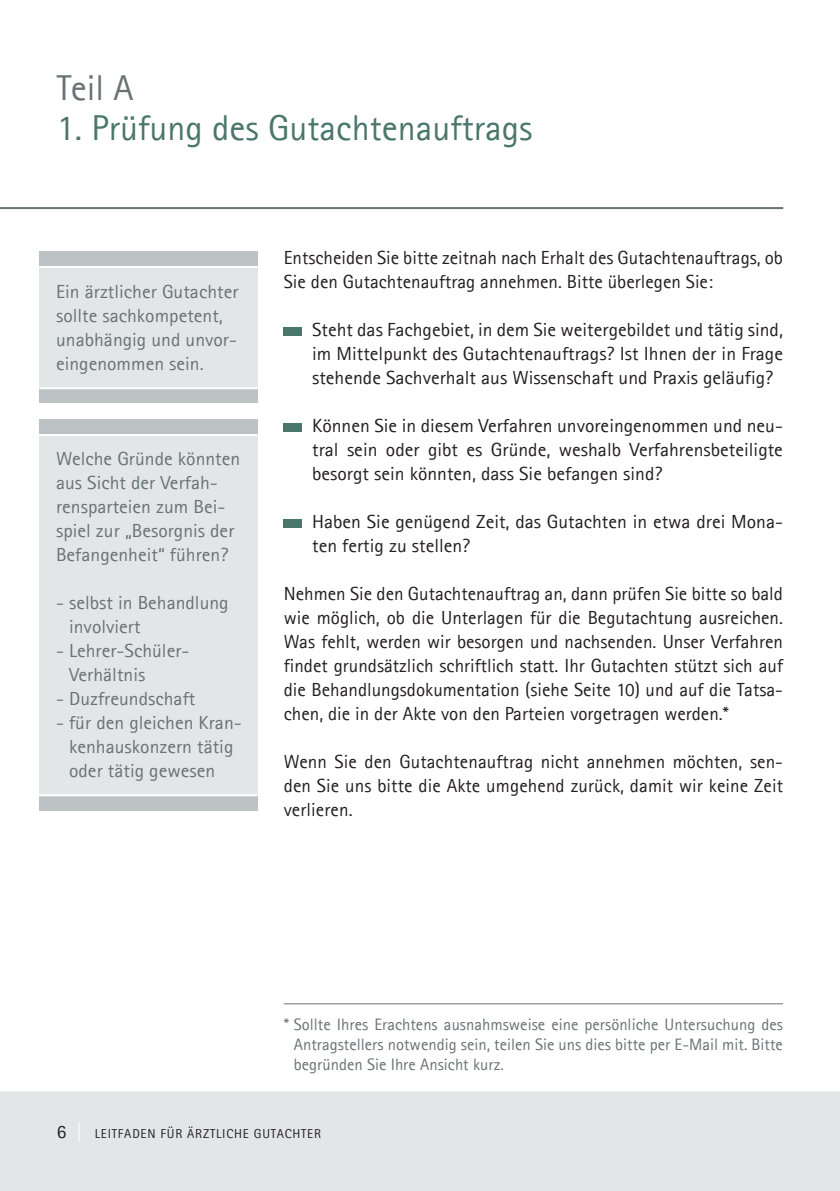
<style>
.page{position:relative;width:840px;height:1191px;background:#fff}
.page>*{position:absolute;margin:0;border:0;box-sizing:border-box;transform-origin:0 0}
.t1{font:36px "Agfa Rotis Sans Serif";color:#4a766b}
.t2{font:36px "Agfa Rotis Sans Serif";color:#697374}
.t3{font:19px/24px "Agfa Rotis Sans Serif";color:#231f20;text-align:justify}
.t4{font:19px/24px "Agfa Rotis Sans Serif";color:#697374}
.t5{font:16.6px/20px "Agfa Rotis Sans Serif";color:#697374;text-align:justify}
.t6{font:13px "Agfa Rotis Sans Serif";letter-spacing:.06em;color:#231f20}
.s1{font-size:19px}
.s2{font-size:19px;color:#fff}
</style>
<div class="page">
<div style="left:0;top:1091px;width:839px;height:100px;background:#e3e6e7"></div>
<hr style="left:0;top:207px;width:782px;height:2px;background:#697374">
<div style="left:283px;top:327px;width:19px;height:9px;background:#4a766b"></div>
<div style="left:283px;top:423px;width:19px;height:9px;background:#4a766b"></div>
<div style="left:283px;top:519px;width:19px;height:9px;background:#4a766b"></div>
<div style="left:39px;top:258px;width:218px;height:132px;background:#e3e6e7"></div>
<hr style="left:39px;top:266px;width:218px;height:2px;background:#fff">
<div style="left:39px;top:388px;width:218px;height:14px;background:#bdc3c5"></div>
<hr style="left:39px;top:387px;width:218px;height:2px;background:#fff">
<div style="left:39px;top:251px;width:218px;height:15px;background:#bdc3c5"></div>
<div style="left:39px;top:426px;width:218px;height:379px;background:#e3e6e7"></div>
<hr style="left:39px;top:434px;width:218px;height:2px;background:#fff">
<div style="left:39px;top:796px;width:218px;height:15px;background:#bdc3c5"></div>
<hr style="left:39px;top:794px;width:218px;height:2px;background:#fff">
<div style="left:39px;top:419px;width:218px;height:15px;background:#bdc3c5"></div>
<hr style="left:283px;top:1003px;width:499px;height:1px;background:#6f7073">
<h1 class="t2" style="left:57px;top:67px;width:78px">Teil A</h1>
<h1 class="t1" style="left:57px;top:107px;width:477px">1. Prüfung des Gutachtenauftrags</h1>
<p class="t4" style="left:56px;top:279px;width:184px">Ein ärztlicher Gutachter sollte sachkompetent, unabhängig und unvor&shy;eingenommen sein.</p>
<p class="t4" style="left:56px;top:446px;width:186px">Welche Gründe könnten aus Sicht der Verfah&shy;rensparteien zum Bei&shy;spiel zur „Besorgnis der<br>Befangenheit“ führen?</p>
<p class="t4" style="left:69px;top:590px;width:161px;text-indent:-13px">- selbst in Behandlung involviert</p>
<p class="t4" style="left:69px;top:638px;width:122px;text-indent:-13px">- Lehrer-Schüler-<br>Verhältnis</p>
<p class="t4" style="left:56px;top:686px;width:141px">- Duzfreundschaft</p>
<p class="t4" style="left:69px;top:710px;width:174px;text-indent:-13px">- für den gleichen Kran&shy;kenhauskonzern tätig oder tätig gewesen</p>
<p class="t3" style="left:283px;top:245px;width:500px">Entscheiden Sie bitte zeitnah nach Erhalt des Gutachtenauftrags, ob<br>Sie den Gutachtenauftrag annehmen. Bitte überlegen Sie:</p>
<p class="t3" style="left:312px;top:317px;width:472px">Steht das Fachgebiet, in dem Sie weitergebildet und tätig sind, im Mittelpunkt des Gutachtenauftrags? Ist Ihnen der in Frage stehende Sachverhalt aus Wissenschaft und Praxis geläufig?</p>
<p class="t3" style="left:312px;top:413px;width:472px">Können Sie in diesem Verfahren unvoreingenommen und neu&shy;tral sein oder gibt es Gründe, weshalb Verfahrensbeteiligte besorgt sein könnten, dass Sie befangen sind?</p>
<p class="t3" style="left:312px;top:509px;width:472px">Haben Sie genügend Zeit, das Gutachten in etwa drei Mona&shy;ten fertig zu stellen?</p>
<p class="t3" style="left:283px;top:581px;width:500px">Nehmen Sie den Gutachtenauftrag an, dann prüfen Sie bitte so bald wie möglich, ob die Unterlagen für die Begutachtung ausreichen.<br>Was fehlt, werden wir besorgen und nachsenden. Unser Verfahren findet grundsätzlich schriftlich statt. Ihr Gutachten stützt sich auf die Behandlungsdokumentation (siehe Seite 10) und auf die Tatsa&shy;chen, die in der Akte von den Parteien vorgetragen werden.*</p>
<p class="t3" style="left:283px;top:749px;width:500px">Wenn Sie den Gutachtenauftrag nicht annehmen möchten, sen&shy;den Sie uns bitte die Akte umgehend zurück, damit wir keine Zeit verlieren.</p>
<p class="t5" style="left:293px;top:1014px;width:490px;text-indent:-10px">* Sollte Ihres Erachtens ausnahmsweise eine persönliche Untersuchung des Antragstellers notwendig sein, teilen Sie uns dies bitte per E-Mail mit. Bitte begründen Sie Ihre Ansicht kurz.</p>
<p class="t6" style="left:57px;top:1125px;width:266px"><span class="s1">6</span> <span class="s2">|</span> LEITFADEN FÜR ÄRZTLICHE GUTACHTER</p>
</div>
